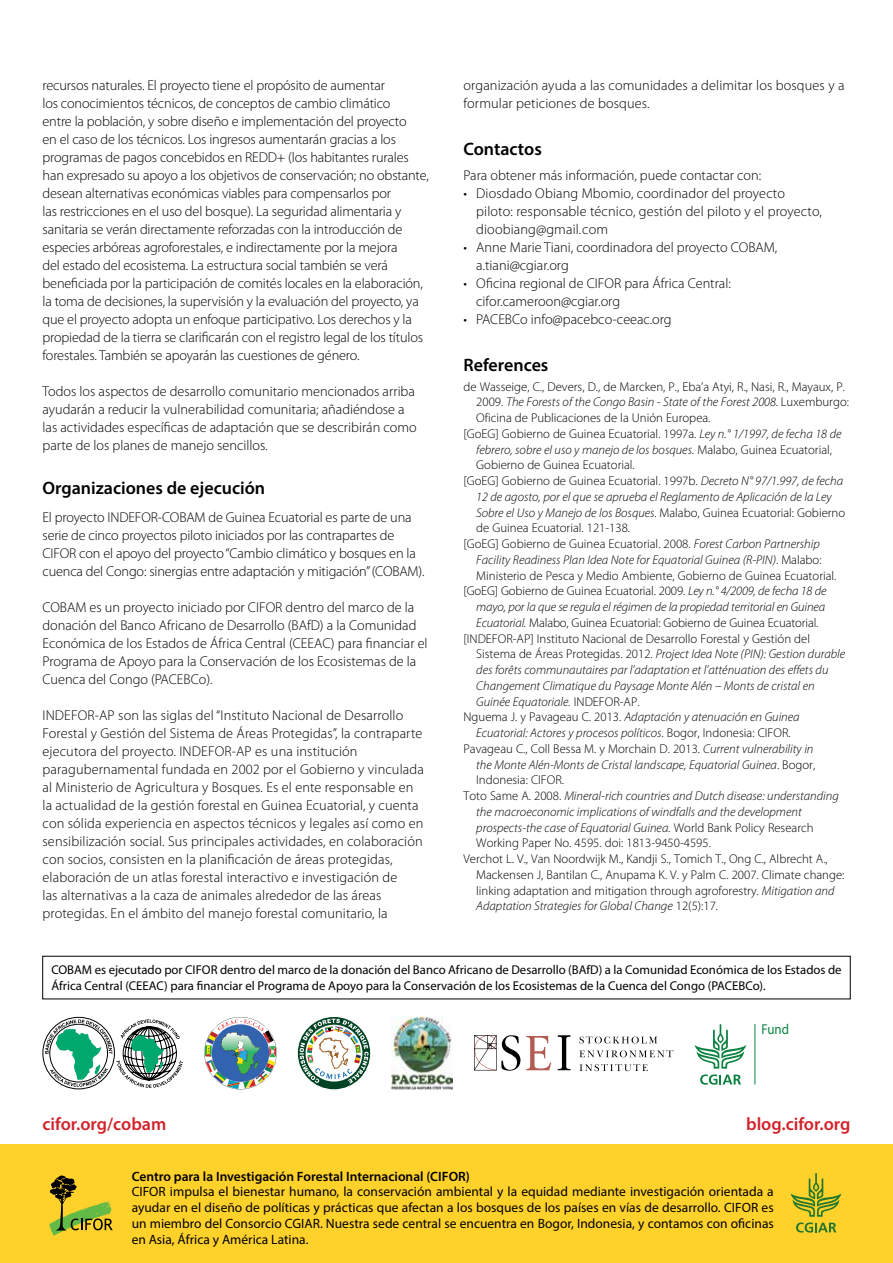
<style>
.page{position:relative;width:893px;height:1263px;background:#fff}
.page>*{position:absolute;margin:0;border:0;box-sizing:border-box;transform-origin:0 0}
.t1{font:600 18px "Myriad Pro";color:#000}
.t2{font:600 18px "Myriad Pro";color:#d2232a}
.t3{font:14.4px "Myriad Pro";color:#0c8241;scale:.9 1}
.t4{font:300 14.25px/18px "Myriad Pro";color:#000}
.t5{font:13.5px/15.8px "Myriad Pro";color:#000;text-align:justify}
.t6{font:600 13.5px "Myriad Pro";color:#000}
.t7{font:300 12.75px "Myriad Pro";color:#000}
.t8{font:italic 300 12.75px "Myriad Pro";color:#000}
.t9{font:12.75px/15.8px "Myriad Pro";color:#000}
.s1{font-style:normal}
.s2{font-style:italic}
</style>
<div class="page">
<div style="left:0;top:1144px;width:893px;height:119px;background:#ffd22b"></div>
<svg style="left:49px;top:1175px;width:64px;height:61px"></svg>
<svg style="left:790px;top:1173px;width:51px;height:59px"></svg>
<svg style="left:45px;top:1019px;width:138px;height:69px"></svg>
<div style="left:298px;top:1017px;width:72px;height:72px;background:#004322;border-radius:50%"></div>
<svg style="left:300px;top:1019px;width:69px;height:65px"></svg>
<svg style="left:526px;top:1036px;width:25px;height:34px"></svg>
<svg style="left:557px;top:1035px;width:14px;height:35px"></svg>
<svg style="left:474px;top:1035px;width:46px;height:36px"></svg>
<svg style="left:579px;top:1036px;width:78px;height:7px"></svg>
<svg style="left:579px;top:1050px;width:94px;height:21px"></svg>
<img style="left:204px;top:1017px;width:73px;height:72px">
<img style="left:391px;top:1017px;width:62px;height:72px">
<svg style="left:694px;top:1024px;width:52px;height:44px"></svg>
<svg style="left:700px;top:1074px;width:41px;height:11px"></svg>
<hr style="left:755px;top:1024px;width:1px;height:60px;background:#0c8241">
<p class="t4" style="left:43px;top:76px;width:388px">recursos naturales. El proyecto tiene el propósito de aumentar<br>los conocimientos técnicos, de conceptos de cambio climático<br>entre la población, y sobre diseño e implementación del proyecto<br>en el caso de los técnicos. Los ingresos aumentarán gracias a los programas de pagos concebidos en REDD+ (los habitantes rurales han expresado su apoyo a los objetivos de conservación; no obstante, desean alternativas económicas viables para compensarlos por<br>las restricciones en el uso del bosque). La seguridad alimentaria y sanitaria se verán directamente reforzadas con la introducción de especies arbóreas agroforestales, e indirectamente por la mejora<br>del estado del ecosistema. La estructura social también se verá beneficiada por la participación de comités locales en la elaboración, la toma de decisiones, la supervisión y la evaluación del proyecto, ya que el proyecto adopta un enfoque participativo. Los derechos y la propiedad de la tierra se clarificarán con el registro legal de los títulos forestales. También se apoyarán las cuestiones de género.</p>
<p class="t4" style="left:43px;top:382px;width:376px">Todos los aspectos de desarrollo comunitario mencionados arriba ayudarán a reducir la vulnerabilidad comunitaria; añadiéndose a las actividades específicas de adaptación que se describirán como parte de los planes de manejo sencillos.</p>
<p class="t1" style="left:43px;top:476px;width:224px">Organizaciones de ejecución</p>
<p class="t4" style="left:43px;top:508px;width:384px">El proyecto INDEFOR-COBAM de Guinea Ecuatorial es parte de una serie de cinco proyectos piloto iniciados por las contrapartes de CIFOR con el apoyo del proyecto “Cambio climático y bosques en la cuenca del Congo: sinergias entre adaptación y mitigación” (COBAM).</p>
<p class="t4" style="left:43px;top:598px;width:387px">COBAM es un proyecto iniciado por CIFOR dentro del marco de la donación del Banco Africano de Desarrollo (BAfD) a la Comunidad Económica de los Estados de África Central (CEEAC) para financiar el Programa de Apoyo para la Conservación de los Ecosistemas de la Cuenca del Congo (PACEBCo).</p>
<p class="t4" style="left:43px;top:706px;width:383px">INDEFOR-AP son las siglas del “Instituto Nacional de Desarrollo Forestal y Gestión del Sistema de Áreas Protegidas”, la contraparte ejecutora del proyecto. INDEFOR-AP es una institución paragubernamental fundada en 2002 por el Gobierno y vinculada al Ministerio de Agricultura y Bosques. Es el ente responsable en la actualidad de la gestión forestal en Guinea Ecuatorial, y cuenta con sólida experiencia en aspectos técnicos y legales así como en sensibilización social. Sus principales actividades, en colaboración con socios, consisten en la planificación de áreas protegidas, elaboración de un atlas forestal interactivo e investigación de<br>las alternativas a la caza de animales alrededor de las áreas protegidas. En el ámbito del manejo forestal comunitario, la</p>
<p class="t4" style="left:463px;top:76px;width:382px">organización ayuda a las comunidades a delimitar los bosques y a formular peticiones de bosques.</p>
<p class="t1" style="left:463px;top:137px;width:80px">Contactos</p>
<p class="t4" style="left:463px;top:166px;width:299px">Para obtener más información, puede contactar con:</p>
<p class="t4" style="left:476px;top:184px;width:347px;text-indent:-13px">• Diosdado Obiang Mbomio, coordinador del proyecto piloto: responsable técnico, gestión del piloto y el proyecto, dioobiang@gmail.com</p>
<p class="t4" style="left:476px;top:238px;width:303px;text-indent:-13px">• Anne Marie Tiani, coordinadora del proyecto COBAM, a.tiani@cgiar.org</p>
<p class="t4" style="left:476px;top:274px;width:256px;text-indent:-13px">• Oficina regional de CIFOR para África Central: cifor.cameroon@cgiar.org</p>
<p class="t4" style="left:463px;top:310px;width:210px">• PACEBCo info@pacebco-ceeac.org</p>
<p class="t1" style="left:463px;top:353px;width:86px">References</p>
<p class="t7" style="left:463px;top:379px;width:383px">de Wasseige, C., Devers, D., de Marcken, P., Eba’a Atyi, R., Nasi, R., Mayaux, P.</p>
<p class="t8" style="left:476px;top:394px;width:374px"><span class="s1">2009.</span> The Forests of the Congo Basin - State of the Forest 2008. <span class="s1">Luxemburgo:</span></p>
<p class="t7" style="left:476px;top:410px;width:236px">Oficina de Publicaciones de la Unión Europea.</p>
<p class="t7" style="left:463px;top:426px;width:379px">[GoEG] Gobierno de Guinea Ecuatorial. 1997a. <span class="s2">Ley n.° 1/1997, de fecha 18 de</span></p>
<p class="t8" style="left:476px;top:442px;width:357px">febrero, sobre el uso y manejo de los bosques. <span class="s1">Malabo, Guinea Ecuatorial,</span></p>
<p class="t7" style="left:476px;top:457px;width:160px">Gobierno de Guinea Ecuatorial.</p>
<p class="t7" style="left:463px;top:473px;width:381px">[GoEG] Gobierno de Guinea Ecuatorial. 1997b. <span class="s2">Decreto N° 97/1.997, de fecha</span></p>
<p class="t8" style="left:476px;top:489px;width:357px">12 de agosto, por el que se aprueba el Reglamento de Aplicación de la Ley</p>
<p class="t7" style="left:476px;top:505px;width:370px"><span class="s2">Sobre el Uso y Manejo de los Bosques.</span> Malabo, Guinea Ecuatorial: Gobierno</p>
<p class="t7" style="left:476px;top:520px;width:155px">de Guinea Ecuatorial. 121-138.</p>
<p class="t7" style="left:463px;top:536px;width:358px">[GoEG] Gobierno de Guinea Ecuatorial. 2008. <span class="s2">Forest Carbon Partnership</span></p>
<p class="t8" style="left:476px;top:552px;width:347px">Facility Readiness Plan Idea Note for Equatorial Guinea (R-PIN)<span class="s1">. Malabo:</span></p>
<p class="t7" style="left:476px;top:568px;width:362px">Ministerio de Pesca y Medio Ambiente, Gobierno de Guinea Ecuatorial.</p>
<p class="t7" style="left:463px;top:583px;width:364px">[GoEG] Gobierno de Guinea Ecuatorial. 2009. <span class="s2">Ley n.° 4/2009, de fecha 18 de</span></p>
<p class="t8" style="left:476px;top:599px;width:350px">mayo, por la que se regula el régimen de la propiedad territorial en Guinea</p>
<p class="t7" style="left:476px;top:615px;width:344px"><span class="s2">Ecuatorial.</span> Malabo, Guinea Ecuatorial: Gobierno de Guinea Ecuatorial.</p>
<p class="t7" style="left:463px;top:631px;width:348px">[INDEFOR-AP] Instituto Nacional de Desarrollo Forestal y Gestión del</p>
<p class="t8" style="left:476px;top:646px;width:371px"><span class="s1">Sistema de Áreas Protegidas. 2012.</span> Project Idea Note (PIN): Gestion durable</p>
<p class="t8" style="left:476px;top:662px;width:354px">des forêts communautaires par l’adaptation et l’atténuation des effets du</p>
<p class="t8" style="left:476px;top:678px;width:340px">Changement Climatique du Paysage Monte Alén – Monts de cristal en</p>
<p class="t8" style="left:476px;top:694px;width:165px">Guinée Equatoriale. <span class="s1">INDEFOR-AP.</span></p>
<p class="t8" style="left:463px;top:709px;width:338px"><span class="s1">Nguema J. y Pavageau C. 2013.</span> Adaptación y atenuación en Guinea</p>
<p class="t8" style="left:476px;top:725px;width:316px">Ecuatorial: Actores y procesos políticos<span class="s1">. Bogor, Indonesia: CIFOR.</span></p>
<p class="t7" style="left:463px;top:741px;width:352px">Pavageau C., Coll Bessa M. y Morchain D. 2013. <span class="s2">Current vulnerability in</span></p>
<p class="t8" style="left:476px;top:757px;width:340px">the Monte Alén-Monts de Cristal landscape, Equatorial Guinea<span class="s1">. Bogor,</span></p>
<p class="t7" style="left:476px;top:772px;width:89px">Indonesia: CIFOR.</p>
<p class="t8" style="left:463px;top:788px;width:377px"><span class="s1">Toto Same A. 2008.</span> Mineral-rich countries and Dutch disease: understanding</p>
<p class="t8" style="left:476px;top:804px;width:327px">the macroeconomic implications of windfalls and the development</p>
<p class="t8" style="left:476px;top:820px;width:339px">prospects-the case of Equatorial Guinea. <span class="s1">World Bank Policy Research</span></p>
<p class="t7" style="left:476px;top:835px;width:236px">Working Paper No. 4595. doi: 1813-9450-4595.</p>
<p class="t7" style="left:463px;top:851px;width:366px">Verchot L. V., Van Noordwijk M., Kandji S., Tomich T., Ong C., Albrecht A.,</p>
<p class="t7" style="left:476px;top:867px;width:370px">Mackensen J, Bantilan C., Anupama K. V. y Palm C. 2007. Climate change:</p>
<p class="t7" style="left:476px;top:883px;width:360px">linking adaptation and mitigation through agroforestry. <span class="s2">Mitigation and</span></p>
<p class="t8" style="left:476px;top:898px;width:243px">Adaptation Strategies for Global Change <span class="s1">12(5):17.</span></p>
<p class="t9" style="left:51px;top:962px;width:792px">COBAM es ejecutado por CIFOR dentro del marco de la donación del Banco Africano de Desarrollo (BAfD) a la Comunidad Económica de los Estados de<br>África Central (CEEAC) para financiar el Programa de Apoyo para la Conservación de los Ecosistemas de la Cuenca del Congo (PACEBCo).</p>
<p class="t3" style="left:762px;top:1020px;width:32px">Fund</p>
<p class="t2" style="left:43px;top:1112px;width:125px">cifor.org/cobam</p>
<p class="t2" style="left:746px;top:1112px;width:106px">blog.cifor.org</p>
<p class="t6" style="left:132px;top:1167px;width:340px">Centro para la Investigación Forestal Internacional (CIFOR)</p>
<p class="t5" style="left:132px;top:1184px;width:644px">CIFOR impulsa el bienestar humano, la conservación ambiental y la equidad mediante investigación orientada a ayudar en el diseño de políticas y prácticas que afectan a los bosques de los países en vías de desarrollo. CIFOR es un miembro del Consorcio CGIAR. Nuestra sede central se encuentra en Bogor, Indonesia, y contamos con oficinas en Asia, África y América Latina.</p>
</div>
